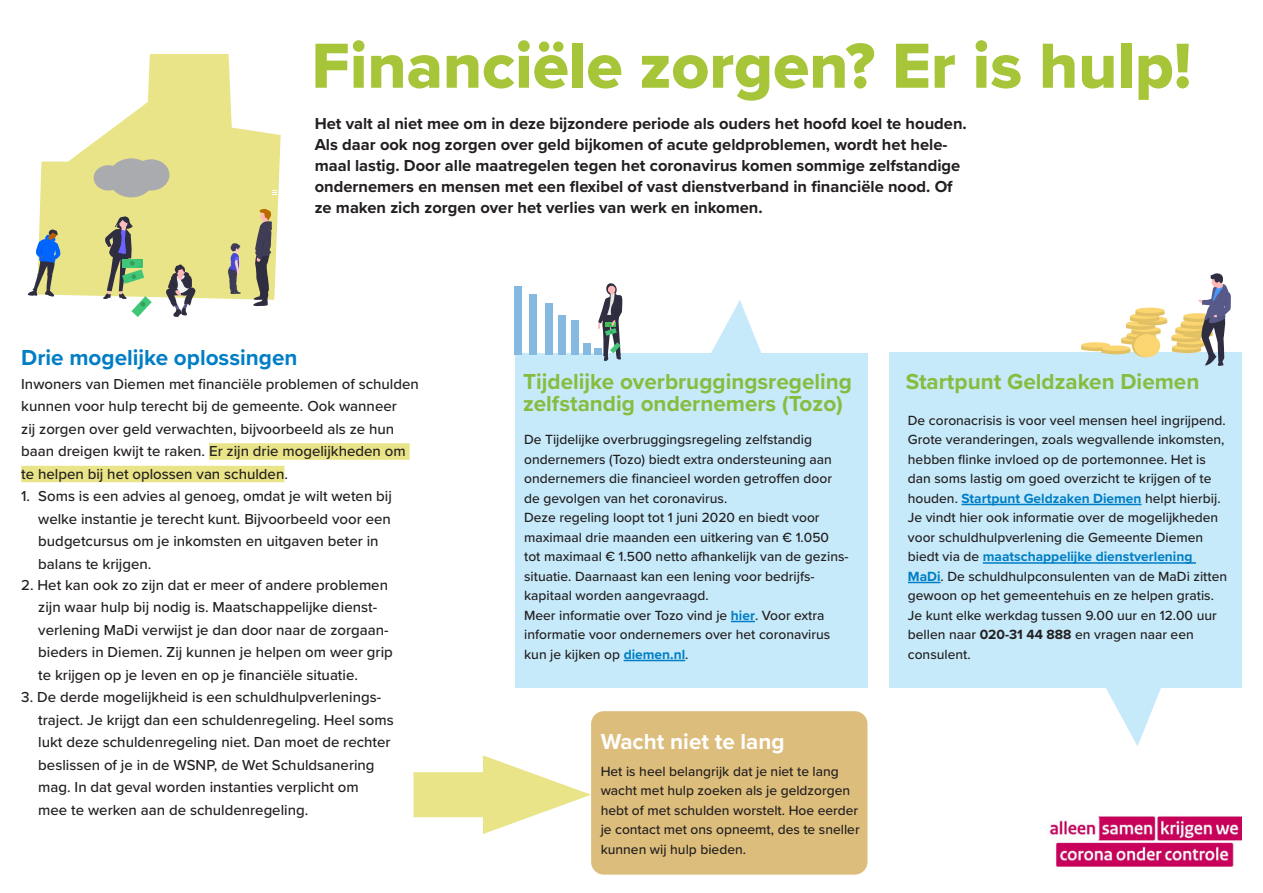
<style>
.page{position:relative;width:1263px;height:893px;background:#fff}
.page>*{position:absolute;margin:0;border:0;box-sizing:border-box;transform-origin:0 0}
.Kop_groot{font:66px "Proxima Nova Extrabld";color:#a6c539}
.SPECIAL-KADERKOP{font:700 22.5px/22.5px "Proxima Nova";color:#87bc3f}
.Body___insert{font:700 22.5px "Proxima Nova";color:#007ec5}
.SPECIAL-KADERKOP-2{font:700 22.5px "Proxima Nova";color:#fff}
.SPECIAL-INTRO{font:700 16.5px/21px "Proxima Nova";color:#231f20}
.Rijtje_body{font:500 15px/22.5px "Proxima Nova";color:#231f20}
.Body___insert-2{font:500 15px/22.5px "Proxima Nova";color:#231f20}
.SPECIAL-KADERBULLETS{font:500 13.8px/19.5px "Proxima Nova";color:#231f20}
.s1{font-weight:700;color:#007ec5}
.s2{font-weight:700}
</style>
<div class="page">
<div style="left:591px;top:711px;width:276px;height:164px;background:#dcbd7b;border-radius:13px"></div>
<div style="left:514px;top:353px;width:353px;height:335px;background:#c6eafa"></div>
<div style="left:209px;top:443px;width:201px;height:17px;background:#e9e487"></div>
<div style="left:21px;top:466px;width:263px;height:16px;background:#e9e487"></div>
<svg style="left:731px;top:621px;width:24px;height:1px"></svg>
<hr style="left:624px;top:660px;width:61px;height:1px;background:#007ec5">
<div style="left:889px;top:352px;width:353px;height:336px;background:#c6eafa"></div>
<hr style="left:961px;top:504px;width:180px;height:1px;background:#007ec5">
<hr style="left:983px;top:562px;width:213px;height:2px;background:#007ec5">
<hr style="left:908px;top:582px;width:32px;height:1px;background:#007ec5">
<svg style="left:1106px;top:688px;width:55px;height:58px"></svg>
<svg style="left:711px;top:300px;width:50px;height:53px"></svg>
<img style="left:1049px;top:816px;width:192px;height:52px">
<div style="left:583px;top:343px;width:7px;height:12px;background:#85b9e0"></div>
<div style="left:558px;top:316px;width:8px;height:39px;background:#85b9e0"></div>
<div style="left:515px;top:287px;width:7px;height:68px;background:#85b9e0"></div>
<div style="left:545px;top:303px;width:7px;height:52px;background:#85b9e0"></div>
<div style="left:529px;top:294px;width:7px;height:60px;background:#85b9e0"></div>
<div style="left:572px;top:321px;width:7px;height:34px;background:#85b9e0"></div>
<div style="left:594px;top:348px;width:8px;height:7px;background:#85b9e0"></div>
<svg style="left:598px;top:283px;width:24px;height:78px"></svg>
<svg style="left:39px;top:54px;width:242px;height:246px;fill:#e9e487"></svg>
<svg style="left:272px;top:191px;width:4px;height:4px"></svg>
<svg style="left:253px;top:209px;width:19px;height:97px;background:#888066"></svg>
<svg style="left:166px;top:264px;width:30px;height:53px"></svg>
<svg style="left:227px;top:243px;width:14px;height:51px"></svg>
<svg style="left:28px;top:230px;width:33px;height:67px"></svg>
<svg style="left:101px;top:216px;width:51px;height:101px"></svg>
<div style="left:108px;top:158px;width:46px;height:39px;background:#aaabaf;border-radius:50%"></div>
<div style="left:133px;top:159px;width:36px;height:32px;background:#aaabaf;border-radius:50%"></div>
<div style="left:94px;top:165px;width:29px;height:26px;background:#aaabaf;border-radius:50%"></div>
<div style="left:414px;top:772px;width:105px;height:45px;background:#e9e487"></div>
<svg style="left:483px;top:755px;width:108px;height:79px"></svg>
<svg style="left:1081px;top:273px;width:150px;height:93px"></svg>
<p class="Kop_groot" style="left:311px;top:17px;width:881px">Financiële zorgen? Er is hulp!</p>
<p class="SPECIAL-INTRO" style="left:315px;top:113px;width:654px">Het valt al niet mee om in deze bijzondere periode als ouders het hoofd koel te houden.<br>Als daar ook nog zorgen over geld bijkomen of acute geldproblemen, wordt het hele&shy;maal lastig. Door alle maatregelen tegen het coronavirus komen sommige zelfstandige ondernemers en mensen met een flexibel of vast dienstverband in financiële nood. Of ze maken zich zorgen over het verlies van werk en inkomen.</p>
<p class="Body___insert" style="left:21px;top:340px;width:278px">Drie mogelijke oplossingen</p>
<p class="Body___insert-2" style="left:21px;top:372px;width:399px">Inwoners van Diemen met financiële problemen of schulden kunnen voor hulp terecht bij de gemeente. Ook wanneer<br>zij zorgen over geld verwachten, bijvoorbeeld als ze hun baan dreigen kwijt te raken. Er zijn drie mogelijkheden om te helpen bij het oplossen van schulden.</p>
<p class="Rijtje_body" style="left:38px;top:484px;width:355px;text-indent:-17px">1. Soms is een advies al genoeg, omdat je wilt weten bij welke instantie je terecht kunt. Bijvoorbeeld voor een budgetcursus om je inkomsten en uitgaven beter in balans te krijgen.</p>
<p class="Rijtje_body" style="left:38px;top:573px;width:356px;text-indent:-17px">2. Het kan ook zo zijn dat er meer of andere problemen zijn waar hulp bij nodig is. Maatschappelijke dienst&shy;verlening MaDi verwijst je dan door naar de zorgaan&shy;bieders in Diemen. Zij kunnen je helpen om weer grip te krijgen op je leven en op je financiële situatie.</p>
<p class="Rijtje_body" style="left:38px;top:685px;width:357px;text-indent:-17px">3. De derde mogelijkheid is een schuldhulpverlenings&shy;traject. Je krijgt dan een schuldenregeling. Heel soms lukt deze schuldenregeling niet. Dan moet de rechter beslissen of je in de WSNP, de Wet Schuldsanering mag. In dat geval worden instanties verplicht om<br>mee te werken aan de schuldenregeling.</p>
<p class="SPECIAL-KADERKOP" style="left:523px;top:369px;width:330px">Tijdelijke overbruggingsregeling zelfstandig ondernemers (Tozo)</p>
<p class="SPECIAL-KADERBULLETS" style="left:524px;top:429px;width:309px">De Tijdelijke overbruggingsregeling zelfstandig ondernemers (Tozo) biedt extra ondersteuning aan ondernemers die financieel worden getroffen door</p>
<p class="SPECIAL-KADERBULLETS" style="left:524px;top:488px;width:205px">de gevolgen van het coronavirus.</p>
<p class="SPECIAL-KADERBULLETS" style="left:524px;top:507px;width:306px">Deze regeling loopt tot 1 juni 2020 en biedt voor maximaal drie maanden een uitkering van € 1.050</p>
<p class="SPECIAL-KADERBULLETS" style="left:524px;top:546px;width:326px">tot maximaal € 1.500 netto afhankelijk van de gezins&shy;situatie. Daarnaast kan een lening voor bedrijfs-</p>
<p class="SPECIAL-KADERBULLETS" style="left:524px;top:585px;width:186px">kapitaal worden aangevraagd.</p>
<p class="SPECIAL-KADERBULLETS" style="left:524px;top:605px;width:308px">Meer informatie over Tozo vind je <span class="s1">hier</span>. Voor extra informatie voor ondernemers over het coronavirus kun je kijken op <span class="s1">diemen.nl</span>.</p>
<p class="SPECIAL-KADERKOP-2" style="left:601px;top:724px;width:186px">Wacht niet te lang</p>
<p class="SPECIAL-KADERBULLETS" style="left:601px;top:761px;width:260px">Het is heel belangrijk dat je niet te lang wacht met hulp zoeken als je geldzorgen hebt of met schulden worstelt. Hoe eerder je contact met ons opneemt, des te sneller kunnen wij hulp bieden.</p>
<p class="SPECIAL-KADERKOP" style="left:906px;top:369px;width:295px">Startpunt Geldzaken Diemen</p>
<p class="SPECIAL-KADERBULLETS" style="left:908px;top:410px;width:319px;text-align:justify">De coronacrisis is voor veel mensen heel ingrijpend.<br>Grote veranderingen, zoals wegvallende inkomsten, hebben flinke invloed op de portemonnee. Het is</p>
<p class="SPECIAL-KADERBULLETS" style="left:908px;top:468px;width:321px">dan soms lastig om goed overzicht te krijgen of te houden. <span class="s1">Startpunt Geldzaken Diemen</span> helpt hierbij.<br>Je vindt hier ook informatie over de mogelijkheden voor schuldhulpverlening die Gemeente Diemen biedt via de <span class="s1">maatschappelijke dienstverlening MaDi</span>. De schuldhulpconsulenten van de MaDi zitten gewoon op het gemeentehuis en ze helpen gratis.<br>Je kunt elke werkdag tussen 9.00 uur en 12.00 uur bellen naar <span class="s2">020-31 44 888</span> en vragen naar een consulent.</p>
</div>
